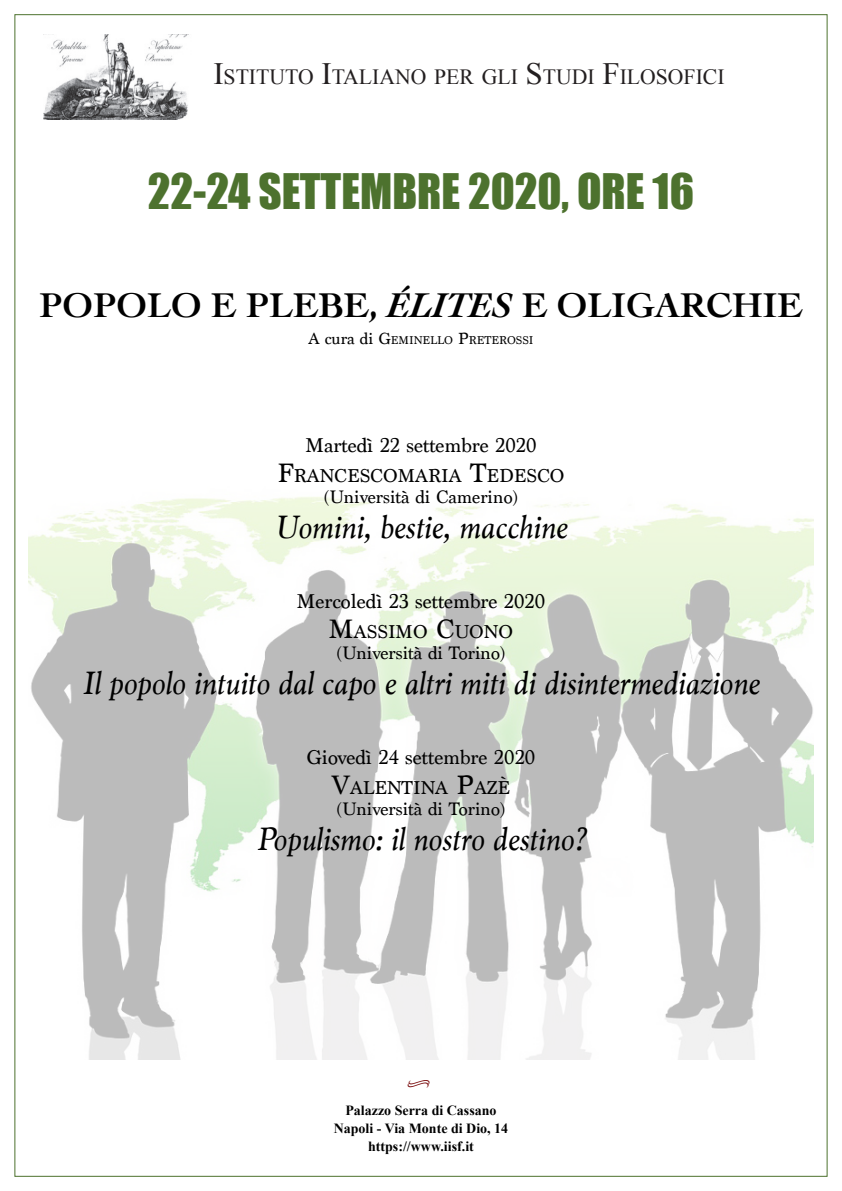
<style>
.page{position:relative;width:842px;height:1191px;background:#fff}
.page>*{position:absolute;margin:0;border:0;box-sizing:border-box;transform-origin:0 0}
.t1{font:45px "Impact";color:#4d722e}
.t2{font:700 36px "Cochin";color:#000}
.t3{font:italic 34px "Marion";color:#000}
.t4{font:21.7px "Times New Roman";color:#231f20}
.t5{font:21px "Marion";color:#000}
.t6{font:19.6px "Marion";color:#000}
.t7{font:19px "Marion";color:#000}
.t8{font:14.9px "Minion Pro";color:#760405}
.t9{font:700 14px "Times New Roman";color:#000}
.t10{font:11.9px "Marion";color:#000}
.s1{font-size:31px}
.s2{font-style:italic}
.s3{font-size:17px}
.s4{font-size:28px}
</style>
<div class="page">
<img style="left:28px;top:497px;width:786px;height:562px">
<img style="left:44px;top:34px;width:145px;height:86px">
<p class="t4" style="left:213px;top:62px;width:512px"><span class="s1">I</span>STITUTO <span class="s1">I</span>TALIANO PER GLI <span class="s1">S</span> TUDI <span class="s1">F</span>ILOSOFICI</p>
<p class="t1" style="left:148px;top:157px;width:548px">22-24 SETTEMBRE 2020, ORE 16</p>
<p class="t2" style="left:39px;top:281px;width:765px">POPOLO E PLEBE, <span class="s2">ÉLITES</span> E OLIGARCHIE</p>
<p class="t10" style="left:308px;top:333px;width:226px"><span class="s3">A cura di</span> <span class="s3">G</span>EMINELLO <span class="s3">P</span>RETEROSSI</p>
<p class="t5" style="left:305px;top:432px;width:233px">Martedì 22 settembre 2020</p>
<p class="t6" style="left:277px;top:464px;width:289px"><span class="s4">F</span>RANCESCOMARIA <span class="s4">T</span>EDESCO</p>
<p class="t7" style="left:324px;top:485px;width:195px">(Università di Camerino)</p>
<p class="t3" style="left:275px;top:505px;width:294px">Uomini, bestie, macchine</p>
<p class="t5" style="left:297px;top:588px;width:250px">Mercoledì 23 settembre 2020</p>
<p class="t6" style="left:329px;top:620px;width:186px"><span class="s4">M</span>ASSIMO <span class="s4">C</span>UONO</p>
<p class="t7" style="left:337px;top:641px;width:170px">(Università di Torino)</p>
<p class="t3" style="left:82px;top:661px;width:679px">Il popolo intuito dal capo e altri miti di disintermediazione</p>
<p class="t5" style="left:307px;top:744px;width:230px">Giovedì 24 settembre 2020</p>
<p class="t6" style="left:332px;top:776px;width:180px"><span class="s4">V</span>ALENTINA <span class="s4">P</span>AZÈ</p>
<p class="t7" style="left:337px;top:797px;width:170px">(Università di Torino)</p>
<p class="t3" style="left:256px;top:817px;width:331px">Populismo: il nostro destino?</p>
<p class="t8" style="left:407px;top:1072px;width:25px">•</p>
<p class="t9" style="left:345px;top:1101px;width:153px">Palazzo Serra di Cassano</p>
<p class="t9" style="left:334px;top:1119px;width:176px">Napoli - Via Monte di Dio, 14</p>
<p class="t9" style="left:368px;top:1137px;width:107px">https://www.iisf.it</p>
</div>
